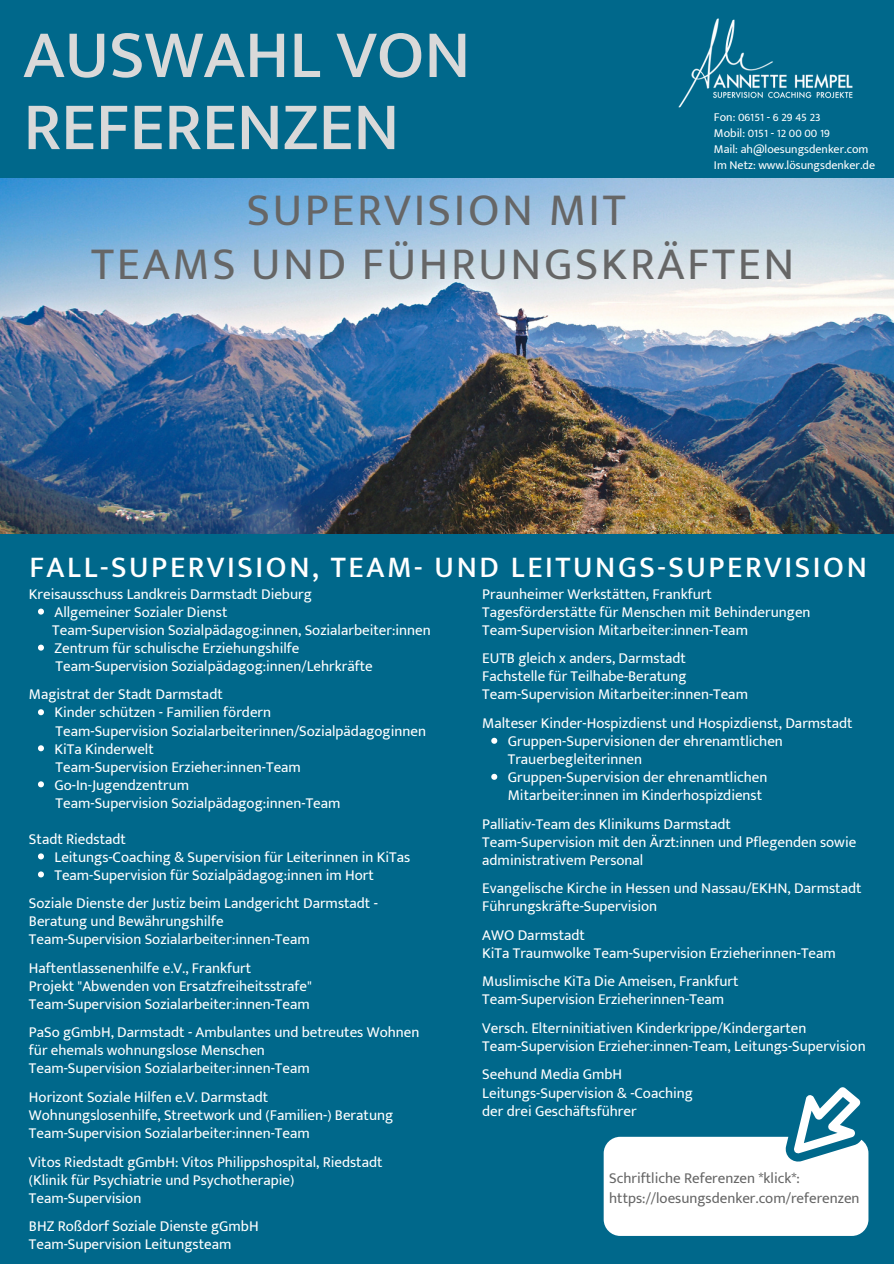
<style>
.page{position:relative;width:894px;height:1264px;background:#fff}
.page>*{position:absolute;margin:0;border:0;box-sizing:border-box;transform-origin:0 0}
.t1{font:500 68.7px "Mukta Mahee";color:#d9d9d9}
.t2{font:45.75px "Mukta Mahee";letter-spacing:.06em;color:#666}
.t3{font:500 30px "Mukta Mahee";letter-spacing:.085em;color:#fff}
.t4{font:15px/18px "Mukta Mahee";color:#fff}
.t5{font:15px "Mukta Mahee";color:#666}
.t6{font:12px "Mukta Mahee";color:#fff}
</style>
<div class="page">
<div style="left:0;top:0;width:893px;height:1263px;background:#00688b"></div>
<img style="left:0;top:179px;width:893px;height:355px">
<svg style="left:38px;top:608px;width:6px;height:6px"></svg>
<svg style="left:38px;top:644px;width:6px;height:6px"></svg>
<svg style="left:38px;top:709px;width:6px;height:6px"></svg>
<svg style="left:38px;top:745px;width:6px;height:6px"></svg>
<svg style="left:38px;top:781px;width:6px;height:6px"></svg>
<svg style="left:38px;top:853px;width:6px;height:6px"></svg>
<svg style="left:38px;top:871px;width:6px;height:6px"></svg>
<svg style="left:491px;top:737px;width:6px;height:6px"></svg>
<svg style="left:491px;top:773px;width:6px;height:6px"></svg>
<svg style="left:603px;top:1087px;width:264px;height:148px"></svg>
<img style="left:678px;top:18px;width:175px;height:90px">
<p class="t1" style="left:23px;top:13px;width:448px">AUSWAHL VON</p>
<p class="t1" style="left:23px;top:85px;width:377px">REFERENZEN</p>
<p class="t6" style="left:713px;top:110px;width:108px">Fon: 06151 - 6 29 45 23</p>
<p class="t6" style="left:713px;top:126px;width:117px">Mobil: 0151 - 12 00 00 19</p>
<p class="t6" style="left:713px;top:142px;width:156px">Mail: ah@loesungsdenker.com</p>
<p class="t6" style="left:713px;top:158px;width:162px">Im Netz: www.lösungsdenker.de</p>
<p class="t2" style="left:247px;top:182px;width:380px">SUPERVISION MIT</p>
<p class="t2" style="left:91px;top:236px;width:704px">TEAMS UND FÜHRUNGSKRÄFTEN</p>
<p class="t3" style="left:29px;top:548px;width:838px">FALL-SUPERVISION, TEAM- UND LEITUNGS-SUPERVISION</p>
<p class="t4" style="left:29px;top:584px;width:284px">Kreisausschuss Landkreis Darmstadt Dieburg</p>
<p class="t4" style="left:52px;top:620px;width:380px">Team-Supervision Sozialpädagog:innen, Sozialarbeiter:innen</p>
<p class="t4" style="left:56px;top:656px;width:318px">Team-Supervision Sozialpädagog:innen/Lehrkräfte</p>
<p class="t4" style="left:29px;top:685px;width:195px">Magistrat der Stadt Darmstadt</p>
<p class="t4" style="left:56px;top:721px;width:372px">Team-Supervision Sozialarbeiterinnen/Sozialpädagoginnen</p>
<p class="t4" style="left:56px;top:757px;width:247px">Team-Supervision Erzieher:innen-Team</p>
<p class="t4" style="left:56px;top:793px;width:286px">Team-Supervision Sozialpädagog:innen-Team</p>
<p class="t4" style="left:29px;top:829px;width:99px">Stadt Riedstadt</p>
<p class="t4" style="left:54px;top:602px;width:174px">Allgemeiner Sozialer Dienst</p>
<p class="t4" style="left:54px;top:638px;width:246px">Zentrum für schulische Erziehungshilfe</p>
<p class="t4" style="left:54px;top:703px;width:218px">Kinder schützen - Familien fördern</p>
<p class="t4" style="left:54px;top:739px;width:101px">KiTa Kinderwelt</p>
<p class="t4" style="left:54px;top:775px;width:136px">Go-In-Jugendzentrum</p>
<p class="t4" style="left:54px;top:847px;width:357px">Leitungs-Coaching &amp; Supervision für Leiterinnen in KiTas</p>
<p class="t4" style="left:54px;top:865px;width:321px">Team-Supervision für Sozialpädagog:innen im Hort</p>
<p class="t4" style="left:29px;top:894px;width:350px">Soziale Dienste der Justiz beim Landgericht Darmstadt -<br>Beratung und Bewährungshilfe</p>
<p class="t4" style="left:29px;top:930px;width:282px">Team-Supervision Sozialarbeiter:innen-Team</p>
<p class="t4" style="left:29px;top:958px;width:224px">Haftentlassenenhilfe e.V., Frankfurt</p>
<p class="t4" style="left:29px;top:976px;width:284px">Projekt "Abwenden von Ersatzfreiheitsstrafe"</p>
<p class="t4" style="left:29px;top:994px;width:282px">Team-Supervision Sozialarbeiter:innen-Team</p>
<p class="t4" style="left:29px;top:1023px;width:392px">PaSo gGmbH, Darmstadt - Ambulantes und betreutes Wohnen für ehemals wohnungslose Menschen</p>
<p class="t4" style="left:29px;top:1059px;width:282px">Team-Supervision Sozialarbeiter:innen-Team</p>
<p class="t4" style="left:29px;top:1087px;width:241px">Horizont Soziale Hilfen e.V. Darmstadt</p>
<p class="t4" style="left:29px;top:1105px;width:366px">Wohnungslosenhilfe, Streetwork und (Familien-) Beratung</p>
<p class="t4" style="left:29px;top:1123px;width:282px">Team-Supervision Sozialarbeiter:innen-Team</p>
<p class="t4" style="left:29px;top:1152px;width:355px">Vitos Riedstadt gGmbH: Vitos Philippshospital, Riedstadt</p>
<p class="t4" style="left:29px;top:1170px;width:267px">(Klinik für Psychiatrie und Psychotherapie)</p>
<p class="t4" style="left:29px;top:1188px;width:114px">Team-Supervision</p>
<p class="t4" style="left:29px;top:1216px;width:231px">BHZ Roßdorf Soziale Dienste gGmbH</p>
<p class="t4" style="left:29px;top:1234px;width:204px">Team-Supervision Leitungsteam</p>
<p class="t4" style="left:482px;top:584px;width:231px">Praunheimer Werkstätten, Frankfurt</p>
<p class="t4" style="left:482px;top:602px;width:330px">Tagesförderstätte für Menschen mit Behinderungen</p>
<p class="t4" style="left:482px;top:620px;width:267px">Team-Supervision Mitarbeiter:innen-Team</p>
<p class="t4" style="left:482px;top:649px;width:205px">EUTB gleich x anders, Darmstadt</p>
<p class="t4" style="left:482px;top:667px;width:206px">Fachstelle für Teilhabe-Beratung</p>
<p class="t4" style="left:482px;top:685px;width:267px">Team-Supervision Mitarbeiter:innen-Team</p>
<p class="t4" style="left:482px;top:713px;width:372px">Malteser Kinder-Hospizdienst und Hospizdienst, Darmstadt</p>
<p class="t4" style="left:507px;top:731px;width:276px">Gruppen-Supervisionen der ehrenamtlichen<br>Trauerbegleiterinnen</p>
<p class="t4" style="left:507px;top:768px;width:261px">Gruppen-Supervision der ehrenamtlichen<br>Mitarbeiter:innen im Kinderhospizdienst</p>
<p class="t4" style="left:482px;top:814px;width:250px">Palliativ-Team des Klinikums Darmstadt</p>
<p class="t4" style="left:482px;top:832px;width:375px">Team-Supervision mit den Ärzt:innen und Pflegenden sowie administrativem Personal</p>
<p class="t4" style="left:482px;top:879px;width:380px">Evangelische Kirche in Hessen und Nassau/EKHN, Darmstadt</p>
<p class="t4" style="left:482px;top:897px;width:176px">Führungskräfte-Supervision</p>
<p class="t4" style="left:482px;top:925px;width:104px">AWO Darmstadt</p>
<p class="t4" style="left:482px;top:943px;width:355px">KiTa Traumwolke Team-Supervision Erzieherinnen-Team</p>
<p class="t4" style="left:482px;top:972px;width:258px">Muslimische KiTa Die Ameisen, Frankfurt</p>
<p class="t4" style="left:482px;top:990px;width:243px">Team-Supervision Erzieherinnen-Team</p>
<p class="t4" style="left:482px;top:1018px;width:325px">Versch. Elterninitiativen Kinderkrippe/Kindergarten</p>
<p class="t4" style="left:482px;top:1036px;width:385px">Team-Supervision Erzieher:innen-Team, Leitungs-Supervision</p>
<p class="t4" style="left:482px;top:1065px;width:141px">Seehund Media GmbH</p>
<p class="t4" style="left:482px;top:1083px;width:212px">Leitungs-Supervision &amp; -Coaching</p>
<p class="t4" style="left:482px;top:1101px;width:156px">der drei Geschäftsführer</p>
<p class="t5" style="left:609px;top:1168px;width:192px">Schriftliche Referenzen *klick*:</p>
<p class="t5" style="left:609px;top:1189px;width:252px">https://loesungsdenker.com/referenzen</p>
</div>
